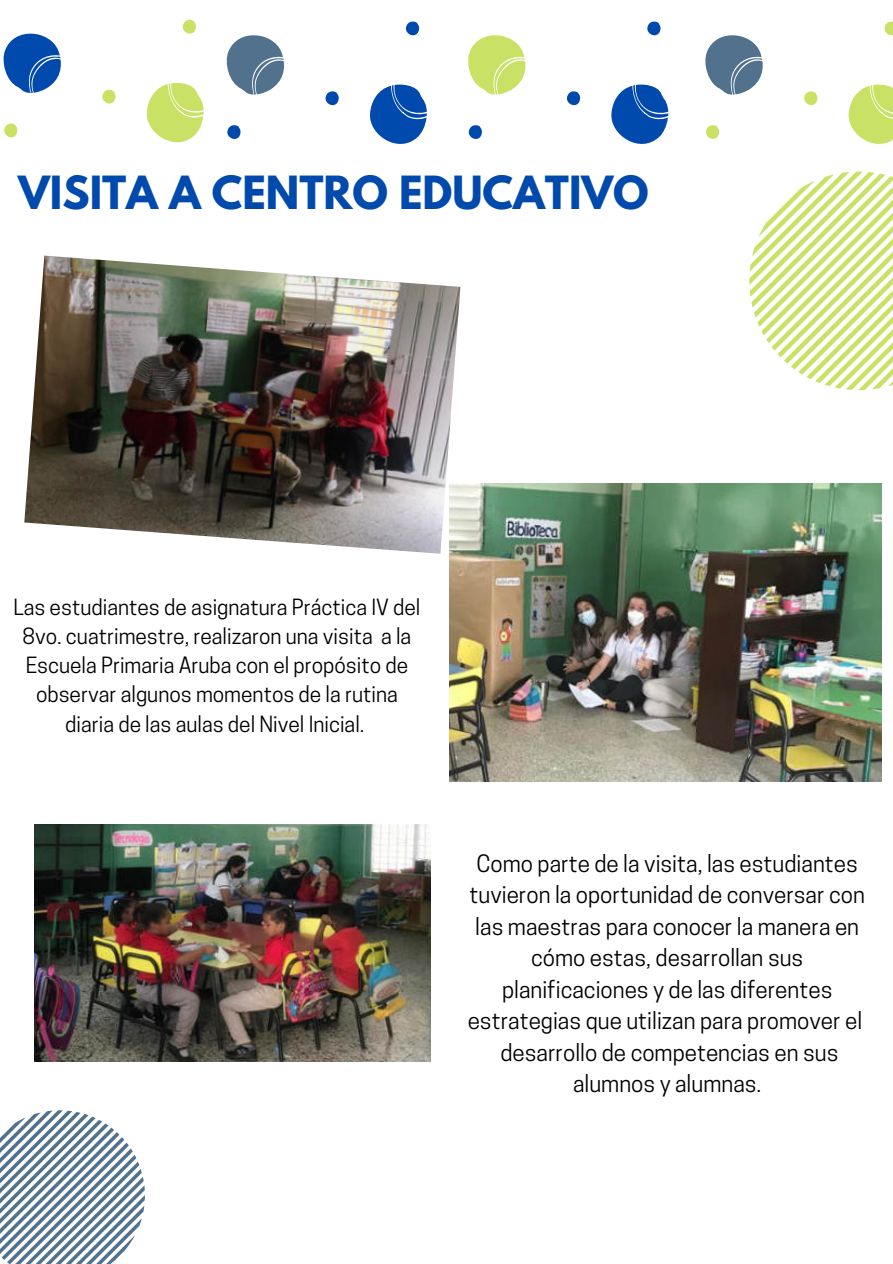
<style>
.page{position:relative;width:893px;height:1264px;background:#fff}
.page>*{position:absolute;margin:0;border:0;box-sizing:border-box;transform-origin:0 0}
.t1{font:700 40.5px "League Spartan";color:#004aad}
.t2{font:22.5px/31.5px "Cooper Hewitt";color:#000;text-align:center}
.t3{font:21px/29.2px "Cooper Hewitt";color:#000;text-align:center}
</style>
<div class="page">
<svg style="left:705px;top:21px;width:187px;height:123px"></svg>
<svg style="left:468px;top:21px;width:201px;height:123px"></svg>
<svg style="left:3px;top:19px;width:424px;height:125px"></svg>
<svg style="left:749px;top:171px;width:143px;height:219px"></svg>
<svg style="left:0;top:1110px;width:145px;height:153px"></svg>
<img style="left:24px;top:255px;width:436px;height:298px">
<img style="left:34px;top:824px;width:396px;height:237px">
<img style="left:449px;top:483px;width:432px;height:298px">
<h1 class="t1" style="left:18px;top:161px;width:632px">VISITA A CENTRO EDUCATIVO</h1>
<p class="t3" style="left:13px;top:592px;width:408px">Las estudiantes de asignatura Práctica IV del 8vo. cuatrimestre, realizaron una visita a la Escuela Primaria Aruba con el propósito de observar algunos momentos de la rutina diaria de las aulas del Nivel Inicial.</p>
<p class="t2" style="left:467px;top:847px;width:399px">Como parte de la visita, las estudiantes tuvieron la oportunidad de conversar con las maestras para conocer la manera en cómo estas, desarrollan sus planificaciones y de las diferentes estrategias que utilizan para promover el desarrollo de competencias en sus alumnos y alumnas.</p>
</div>
